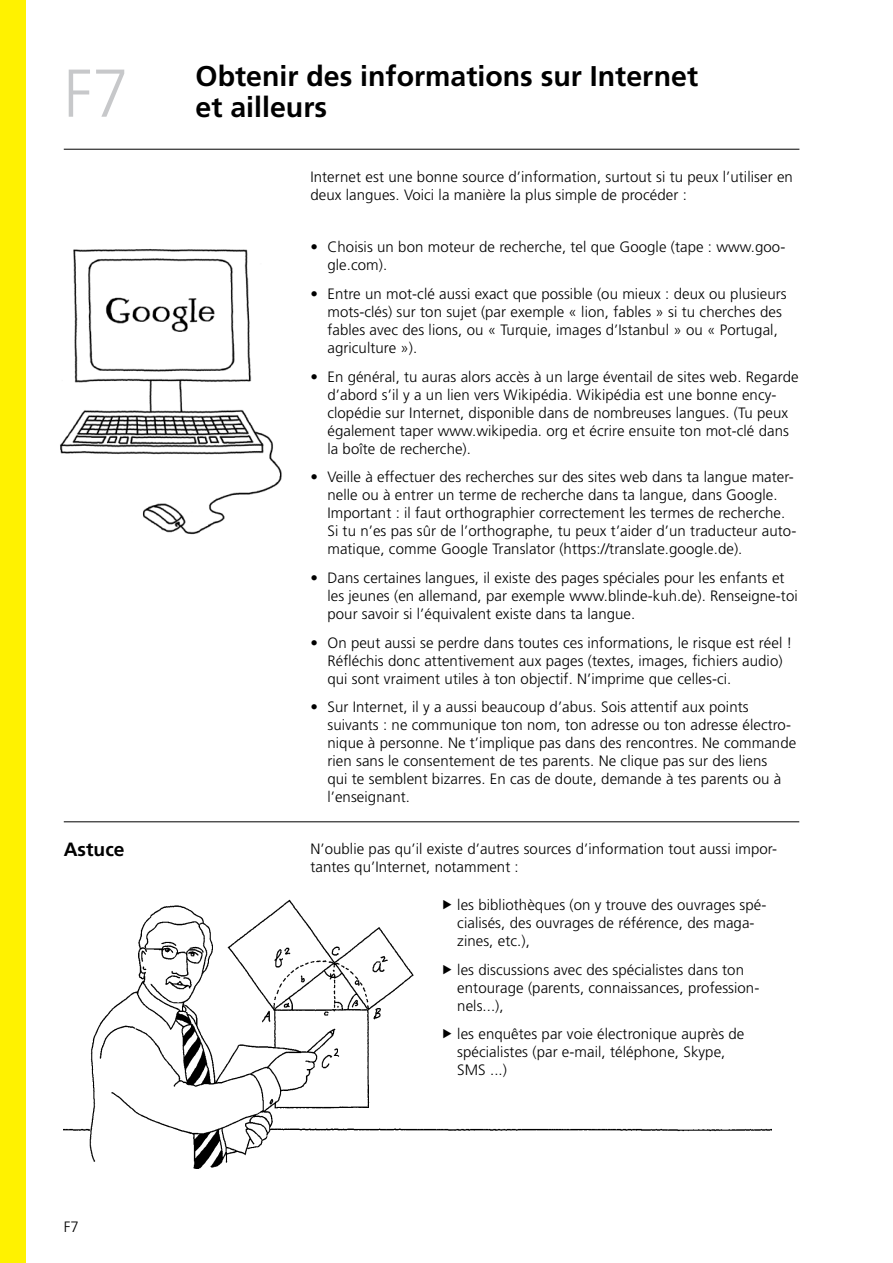
<style>
.page{position:relative;width:893px;height:1263px;background:#fff}
.page>*{position:absolute;margin:0;border:0;box-sizing:border-box;transform-origin:0 0}
.t1{font:300 67.5px "Frutiger";color:#c7c8ca;scale:.95 1}
.t2{font:700 28.5px "Frutiger";color:#000}
.t3{font:700 19.2px "Frutiger LT Pro";color:#000}
.t4{font:300 15px/18px "Frutiger";letter-spacing:.005em;color:#000}
</style>
<div class="page">
<hr style="left:64px;top:149px;width:735px;height:1px;background:#000">
<img style="left:60px;top:249px;width:222px;height:286px">
<hr style="left:64px;top:821px;width:735px;height:1px;background:#000">
<img style="left:64px;top:899px;width:708px;height:270px">
<div style="left:0;top:0;width:26px;height:1263px;background:#fff200"></div>
<svg style="left:443px;top:900px;width:9px;height:9px"></svg>
<svg style="left:443px;top:964px;width:9px;height:10px"></svg>
<svg style="left:443px;top:1029px;width:9px;height:10px"></svg>
<h1 class="t1" style="left:64px;top:55px;width:70px">F7</h1>
<h2 class="t2" style="left:196px;top:59px;width:504px">Obtenir des informations sur Internet</h2>
<h2 class="t2" style="left:196px;top:91px;width:133px">et ailleurs</h2>
<p class="t4" style="left:310px;top:168px;width:484px">Internet est une bonne source d’information, surtout si tu peux l’utiliser en deux langues. Voici la manière la plus simple de procéder :</p>
<p class="t4" style="left:327px;top:238px;width:459px;text-indent:-17px">• Choisis un bon moteur de recherche, tel que Google (tape : www.goo&shy;gle.com).</p>
<p class="t4" style="left:327px;top:285px;width:461px;text-indent:-17px">• Entre un mot-clé aussi exact que possible (ou mieux : deux ou plusieurs mots-clés) sur ton sujet (par exemple « lion, fables » si tu cherches des fables avec des lions, ou « Turquie, images d’Istanbul » ou « Portugal, agriculture »).</p>
<p class="t4" style="left:327px;top:367px;width:473px;text-indent:-17px">• En général, tu auras alors accès à un large éventail de sites web. Regarde d’abord s’il y a un lien vers Wikipédia. Wikipédia est une bonne ency&shy;clopédie sur Internet, disponible dans de nombreuses langues. (Tu peux également taper www.wikipedia. org et écrire ensuite ton mot-clé dans la boîte de recherche).</p>
<p class="t4" style="left:327px;top:468px;width:470px;text-indent:-17px">• Veille à effectuer des recherches sur des sites web dans ta langue mater&shy;nelle ou à entrer un terme de recherche dans ta langue, dans Google.<br>Important : il faut orthographier correctement les termes de recherche.<br>Si tu n’es pas sûr de l’orthographe, tu peux t’aider d’un traducteur auto&shy;matique, comme Google Translator (https://translate.google.de).</p>
<p class="t4" style="left:327px;top:569px;width:472px;text-indent:-17px">• Dans certaines langues, il existe des pages spéciales pour les enfants et les jeunes (en allemand, par exemple www.blinde-kuh.de). Renseigne-toi pour savoir si l’équivalent existe dans ta langue.</p>
<p class="t4" style="left:327px;top:633px;width:467px;text-indent:-17px">• On peut aussi se perdre dans toutes ces informations, le risque est réel !<br>Réfléchis donc attentivement aux pages (textes, images, fichiers audio) qui sont vraiment utiles à ton objectif. N’imprime que celles-ci.</p>
<p class="t4" style="left:327px;top:698px;width:470px;text-indent:-17px">• Sur Internet, il y a aussi beaucoup d’abus. Sois attentif aux points suivants : ne communique ton nom, ton adresse ou ton adresse électro&shy;nique à personne. Ne t’implique pas dans des rencontres. Ne commande rien sans le consentement de tes parents. Ne clique pas sur des liens<br>qui te semblent bizarres. En cas de doute, demande à tes parents ou à l’enseignant.</p>
<p class="t3" style="left:64px;top:838px;width:62px">Astuce</p>
<p class="t4" style="left:310px;top:839px;width:468px">N’oublie pas qu’il existe d’autres sources d’information tout aussi impor&shy;tantes qu’Internet, notamment :</p>
<p class="t4" style="left:457px;top:896px;width:311px">les bibliothèques (on y trouve des ouvrages spé&shy;cialisés, des ouvrages de référence, des maga&shy;zines, etc.),</p>
<p class="t4" style="left:457px;top:960px;width:304px">les discussions avec des spécialistes dans ton entourage (parents, connaissances, profession&shy;nels...),</p>
<p class="t4" style="left:457px;top:1025px;width:289px">les enquêtes par voie électronique auprès de spécialistes (par e-mail, téléphone, Skype,<br>SMS ...)</p>
<p class="t4" style="left:64px;top:1218px;width:17px">F7</p>
</div>
